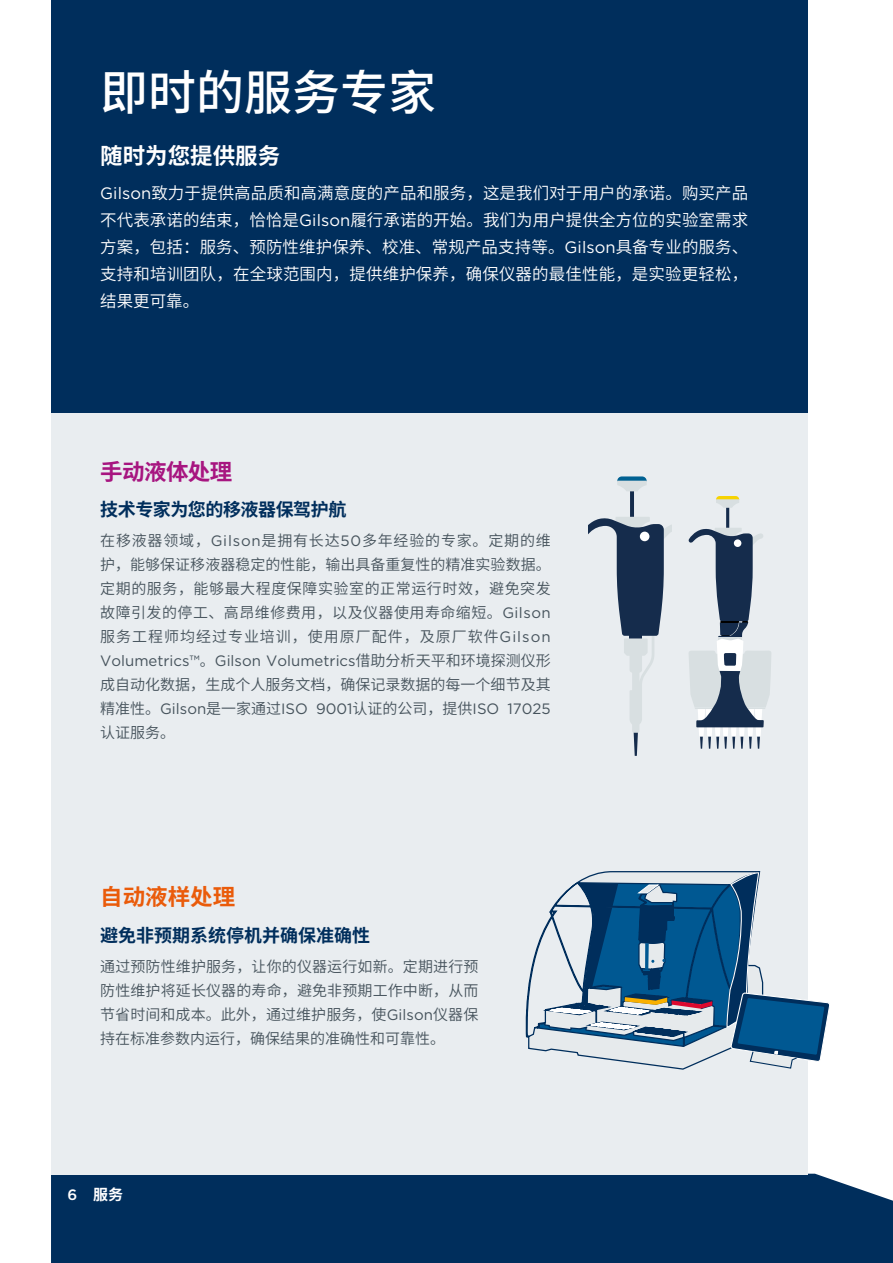
<style>
.page{position:relative;width:893px;height:1263px;background:#fff}
.page>*{position:absolute;margin:0;border:0;box-sizing:border-box;transform-origin:0 0}
.t1{font:500 48px "Source Han Sans CN";color:#fff}
.t2{font:700 22.5px "Source Han Sans CN";color:#fff}
.t3{font:700 22.5px "Source Han Sans CN";letter-spacing:-.025em;color:#a71580}
.t4{font:700 22.5px "Source Han Sans CN";color:#ea5b0a}
.t5{font:700 18px "Source Han Sans CN";color:#002e5c}
.t6{font:700 18px "Source Han Sans CN";letter-spacing:-.025em;color:#002e5c}
.t7{font:16.5px/27px "Source Han Sans CN";letter-spacing:.005em;color:#fff;text-align:justify}
.t8{font:15px/24px "Source Han Sans CN";letter-spacing:.005em;color:#46535c;text-align:justify}
.t9{font:15px "Gotham";color:#46535c}
.t10{font:700 15px "Source Han Sans CN";color:#fff}
.s1{font-family:"Gotham"}
.s2{font-family:"Source Han Sans CN"}
.s3{font-family:"Gotham";font-weight:500}
</style>
<div class="page">
<div style="left:51px;top:1174px;width:842px;height:89px;background:#002e5c"></div>
<div style="left:51px;top:344px;width:757px;height:830px;background:#e9edf0"></div>
<div style="left:51px;top:0;width:757px;height:412px;background:#002e5c"></div>
<hr style="left:630px;top:491px;width:4px;height:27px;background:#152c4c">
<svg style="left:617px;top:476px;width:30px;height:15px"></svg>
<svg style="left:589px;top:517px;width:82px;height:239px"></svg>
<hr style="left:726px;top:507px;width:3px;height:22px;background:#152c4c">
<svg style="left:716px;top:496px;width:23px;height:12px"></svg>
<svg style="left:688px;top:528px;width:83px;height:221px"></svg>
<svg style="left:525px;top:946px;width:160px;height:124px"></svg>
<svg style="left:537px;top:871px;width:293px;height:198px"></svg>
<h1 class="t1" style="left:100px;top:65px;width:337px">即时的服务专家</h1>
<h2 class="t2" style="left:100px;top:143px;width:181px">随时为您提供服务</h2>
<p class="t7" style="left:100px;top:180px;width:650px"><span class="s1">Gilson</span>致力于提供高品质和高满意度的产品和服务，这是我们对于用户的承诺。购买产品不代表承诺的结束，恰恰是<span class="s1">Gilson</span>履行承诺的开始。我们为用户提供全方位的实验室需求方案，包括：服务、预防性维护保养、校准、常规产品支持等。<span class="s1">Gilson</span>具备专业的服务、支持和培训团队，在全球范围内，提供维护保养，确保仪器的最佳性能，是实验更轻松，结果更可靠。</p>
<h2 class="t3" style="left:100px;top:459px;width:134px">手动液体处理</h2>
<p class="t6" style="left:100px;top:499px;width:248px">技术专家为您的移液器保驾护航</p>
<p class="t8" style="left:100px;top:529px;width:452px">在移液器领域，<span class="s1">Gilson</span>是拥有长达<span class="s1">50</span>多年经验的专家。定期的维护，能够保证移液器稳定的性能，输出具备重复性的精准实验数据。定期的服务，能够最大程度保障实验室的正常运行时效，避免突发故障引发的停工、高昂维修费用，以及仪器使用寿命缩短。<span class="s1">Gilson</span>服务工程师均经过专业培训，使用原厂配件，及原厂软件<span class="s1">Gilson</span></p>
<p class="t9" style="left:100px;top:651px;width:452px">Volumetrics™<span class="s2">。</span>Gilson Volumetrics<span class="s2">借助分析天平和环境探测仪形</span></p>
<p class="t8" style="left:100px;top:673px;width:452px">成自动化数据，生成个人服务文档，确保记录数据的每一个细节及其</p>
<p class="t9" style="left:100px;top:699px;width:452px"><span class="s2">精准性。</span>Gilson<span class="s2">是一家通过</span>ISO 9001<span class="s2">认证的公司，提供</span>ISO 17025</p>
<p class="t8" style="left:100px;top:721px;width:76px">认证服务。</p>
<h2 class="t4" style="left:100px;top:884px;width:136px">自动液样处理</h2>
<p class="t5" style="left:100px;top:925px;width:271px">避免非预期系统停机并确保准确性</p>
<p class="t8" style="left:100px;top:955px;width:380px">通过预防性维护服务，让你的仪器运行如新。定期进行预防性维护将延长仪器的寿命，避免非预期工作中断，从而节省时间和成本。此外，通过维护服务，使<span class="s1">Gilson</span>仪器保持在标准参数内运行，确保结果的准确性和可靠性。</p>
<p class="t10" style="left:67px;top:1186px;width:57px"><span class="s3">6</span> 服务</p>
</div>
